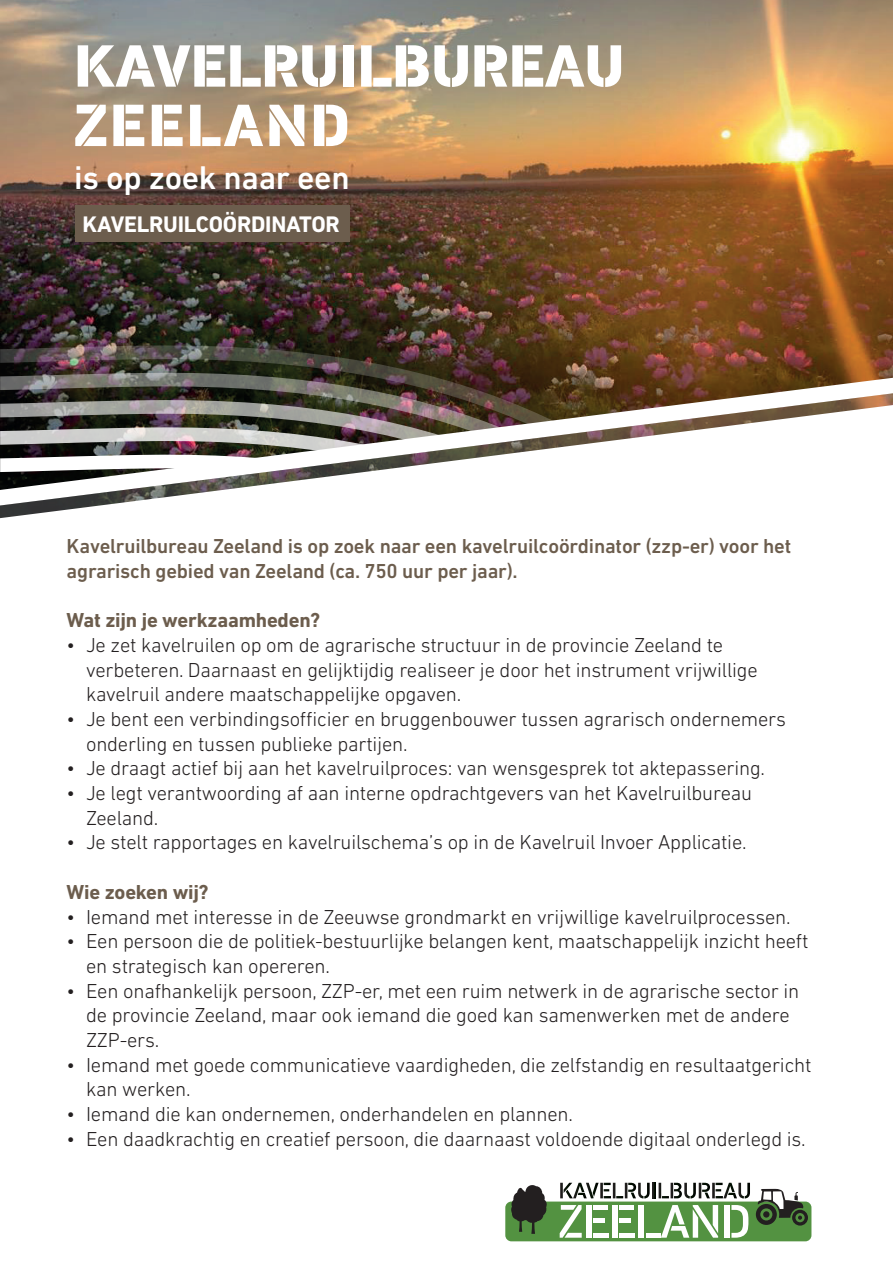
<style>
.page{position:relative;width:893px;height:1263px;background:#fff}
.page>*{position:absolute;margin:0;border:0;box-sizing:border-box;transform-origin:0 0}
.t1{font:900 59.4px/59.4px "PF Din Stencil";color:#fff}
.t2{font:500 33.45px "DIN Next LT Pro";letter-spacing:-.01em;color:#fff}
.t3{font:700 22.95px "DIN Next LT Pro";letter-spacing:-.01em;color:#fff}
.t4{font:300 20.55px/24.6px "DIN Next LT Pro";letter-spacing:-.01em;color:#231f20}
.t5{font:500 20.55px/24.6px "DIN Next LT Pro";letter-spacing:-.01em;color:#6c5d4d}
.t6{font:700 20.55px "DIN Next LT Pro";letter-spacing:-.01em;color:#6c5d4d}
</style>
<div class="page">
<img style="left:0;top:0;width:893px;height:212px">
<svg style="left:0;top:492px;width:206px;height:27px"></svg>
<img style="left:0;top:212px;width:893px;height:280px">
<div style="left:75px;top:205px;width:275px;height:37px;background:#6c5d4d"></div>
<div style="left:505px;top:1201px;width:306px;height:40px;background:#539241;border-radius:6px"></div>
<svg style="left:511px;top:1185px;width:36px;height:49px"></svg>
<svg style="left:756px;top:1189px;width:52px;height:36px"></svg>
<svg style="left:560px;top:1205px;width:22px;height:33px"></svg>
<div style="left:593px;top:1205px;width:15px;height:5px;background:#fff"></div>
<div style="left:586px;top:1205px;width:6px;height:33px;background:#fff"></div>
<div style="left:593px;top:1218px;width:12px;height:5px;background:#fff"></div>
<div style="left:593px;top:1233px;width:16px;height:5px;background:#fff"></div>
<div style="left:619px;top:1205px;width:15px;height:5px;background:#fff"></div>
<div style="left:612px;top:1205px;width:6px;height:33px;background:#fff"></div>
<div style="left:619px;top:1218px;width:12px;height:5px;background:#fff"></div>
<div style="left:619px;top:1233px;width:16px;height:5px;background:#fff"></div>
<div style="left:639px;top:1205px;width:5px;height:33px;background:#fff"></div>
<div style="left:646px;top:1233px;width:14px;height:5px;background:#fff"></div>
<svg style="left:661px;top:1205px;width:57px;height:33px"></svg>
<div style="left:724px;top:1205px;width:6px;height:33px;background:#fff"></div>
<svg style="left:731px;top:1205px;width:17px;height:33px"></svg>
<svg style="left:560px;top:1183px;width:190px;height:15px"></svg>
<p class="t1" style="left:74px;top:38px;width:551px">KAVELRUILBUREAU<br>ZEELAND</p>
<p class="t2" style="left:74px;top:158px;width:277px">is op zoek naar een</p>
<p class="t3" style="left:83px;top:211px;width:259px">KAVELRUILCOÖRDINATOR</p>
<p class="t5" style="left:67px;top:534px;width:726px">Kavelruilbureau Zeeland is op zoek naar een kavelruilcoördinator (zzp-er) voor het agrarisch gebied van Zeeland (ca. 750 uur per jaar).</p>
<h1 class="t6" style="left:67px;top:608px;width:255px">Wat zin je werkzaamheden?</h1>
<p class="t4" style="left:86px;top:632px;width:673px;text-indent:-19px">• Je zet kavelruilen op om de agrarische structuur in de provincie Zeeland te verbeteren. Daarnaast en geliktidig realiseer je door het instrument vriwillige kavelruil andere maatschappelike opgaven.</p>
<p class="t4" style="left:86px;top:707px;width:701px;text-indent:-19px">• Je bent een verbindingsofcier en bruggenbouwer tussen agrarisch ondernemers onderling en tussen publieke partien.</p>
<p class="t4" style="left:67px;top:756px;width:700px">• Je draagt actief bi aan het kavelruilproces: van wensgesprek tot aktepassering.</p>
<p class="t4" style="left:86px;top:781px;width:667px;text-indent:-19px">• Je legt verantwoording af aan interne opdrachtgevers van het Kavelruilbureau<br>Zeeland.</p>
<p class="t4" style="left:67px;top:830px;width:681px">• Je stelt rapportages en kavelruilschema’s op in de Kavelruil Invoer Applicatie.</p>
<h1 class="t6" style="left:67px;top:880px;width:144px">Wie zoeken wi?</h1>
<p class="t4" style="left:67px;top:904px;width:725px">• Iemand met interesse in de Zeeuwse grondmarkt en vriwillige kavelruilprocessen.</p>
<p class="t4" style="left:86px;top:929px;width:724px;text-indent:-19px">• Een persoon die de politiek-bestuurlike belangen kent, maatschappelik inzicht heeft en strategisch kan opereren.</p>
<p class="t4" style="left:86px;top:978px;width:715px;text-indent:-19px">• Een onafhankelik persoon, ZZP-er, met een ruim netwerk in de agrarische sector in de provincie Zeeland, maar ook iemand die goed kan samenwerken met de andere<br>ZZP-ers.</p>
<p class="t4" style="left:86px;top:1052px;width:727px;text-indent:-19px">• Iemand met goede communicatieve vaardigheden, die zelfstandig en resultaatgericht kan werken.</p>
<p class="t4" style="left:67px;top:1101px;width:508px">• Iemand die kan ondernemen, onderhandelen en plannen.</p>
<p class="t4" style="left:67px;top:1126px;width:741px">• Een daadkrachtig en creatief persoon, die daarnaast voldoende digitaal onderlegd is.</p>
</div>
